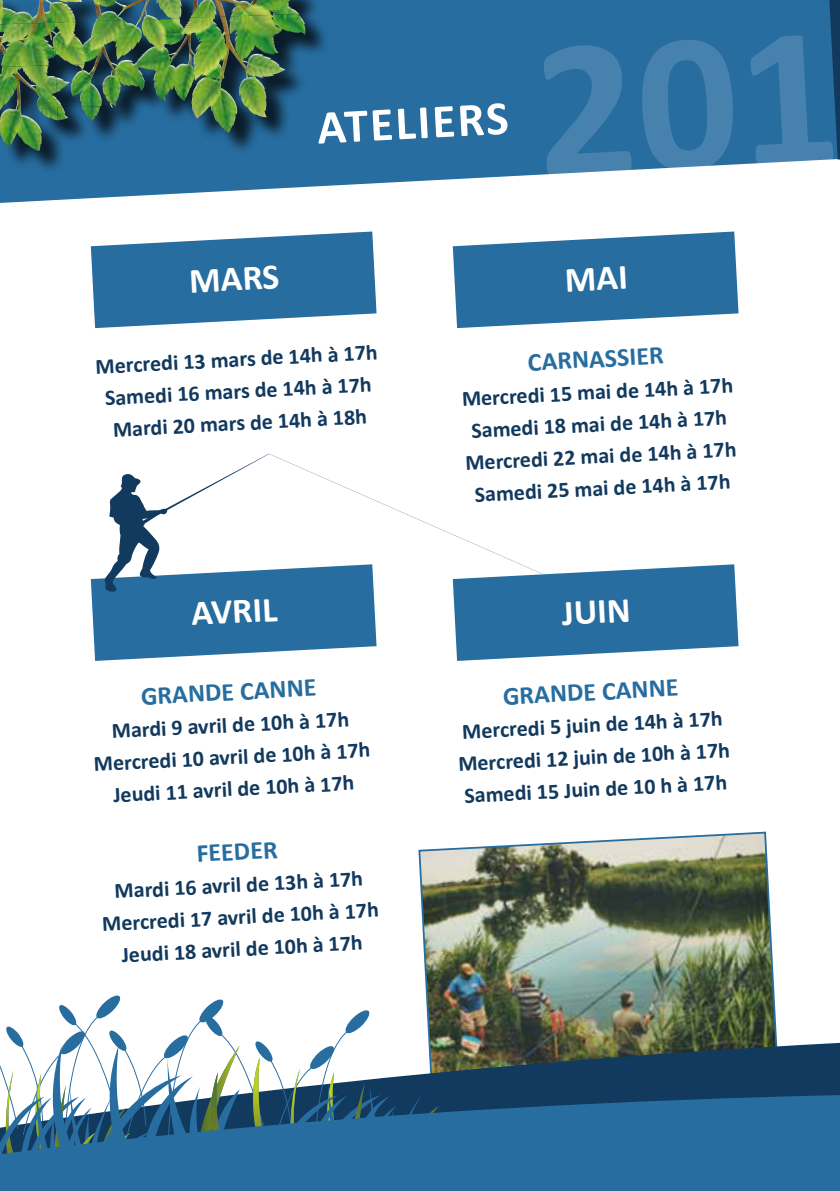
<style>
.page{position:relative;width:840px;height:1191px;background:#fff}
.page>*{position:absolute;margin:0;border:0;box-sizing:border-box;transform-origin:0 0}
.t1{font:700 48px "Calibri";color:#fff}
.t2{font:700 36px "Calibri";color:#fff}
.t3{font:700 26px "Calibri";color:#276da0}
.t4{font:700 22px/32px "Calibri";color:#12395e;text-align:center}
</style>
<div class="page">
<img style="left:418px;top:831px;width:356px;height:155px">
<svg style="left:0;top:0;width:828px;height:203px;fill:#276da0"></svg>
<svg style="left:828px;top:0;width:11px;height:160px"></svg>
<img style="left:425px;top:986px;width:352px;height:49px">
<svg style="left:6px;top:994px;width:470px;height:41px"></svg>
<svg style="left:0;top:1035px;width:839px;height:156px;fill:#276da0"></svg>
<svg style="left:91px;top:231px;width:285px;height:97px"></svg>
<svg style="left:91px;top:578px;width:285px;height:83px;background:#407eab"></svg>
<svg style="left:453px;top:564px;width:285px;height:97px;background:#4480ac"></svg>
<div style="left:0;top:0;width:329px;height:175px;background:#000;opacity:.75"></div>
<svg style="left:121px;top:0;width:28px;height:16px"></svg>
<img style="left:123px;top:0;width:20px;height:9px">
<img style="left:189px;top:15px;width:83px;height:37px">
<img style="left:137px;top:18px;width:44px;height:44px">
<img style="left:0;top:0;width:56px;height:24px">
<img style="left:197px;top:0;width:102px;height:17px">
<svg style="left:103px;top:454px;width:439px;height:139px"></svg>
<svg style="left:486px;top:103px;width:21px;height:32px"></svg>
<div style="left:540px;top:34px;width:293px;height:142px;background:#276da0"></div>
<svg style="left:452px;top:231px;width:286px;height:97px"></svg>
<h1 class="t1" style="left:315px;top:97px;width:31px;rotate:-3deg">ATELIER</h1>
<h2 class="t2" style="left:188px;top:258px;width:33px;rotate:-3deg">MARS</h2>
<p class="t4" style="left:95px;top:350px;width:286px;rotate:-3deg">Mercredi 13 mars de 14h à 17h<br>Samedi 16 mars de 14h à 17h<br>Mardi 20 mars de 14h à 18h</p>
<h2 class="t2" style="left:190px;top:590px;width:63px;rotate:-3deg">AVRIL</h2>
<p class="t3" style="left:140px;top:679px;width:177px;rotate:-3deg">GRA NDE CA NNE</p>
<p class="t4" style="left:91px;top:716px;width:280px;rotate:-3deg">Mardi 9 avrilde 10h à 17h<br>Mercredi 10 avrilde 10h à 17h<br>Jeudi 11 avrilde 10h à 17h</p>
<p class="t3" style="left:195px;top:837px;width:70px;rotate:-3deg">FEE DER</p>
<p class="t4" style="left:100px;top:876px;width:280px;rotate:-3deg">Mardi 16 avrilde 13h à 17h<br>Mercredi 17 avrilde 10h à 17h<br>Jeudi 18 avrilde 10h à 17h</p>
<p class="t3" style="left:526px;top:345px;width:79px;rotate:-3deg">CAR NASSIER</p>
<p class="t4" style="left:461px;top:383px;width:275px;rotate:-3deg">Mercredi 15 mai de 14h à 17h<br>Samedi 18 mai de 14h à 17h<br>Mercredi 22 mai de 14h à 17h<br>Samedi 25 mai de 14h à 17h</p>
<h2 class="t2" style="left:560px;top:590px;width:70px;rotate:-3deg">JUIN</h2>
<p class="t3" style="left:502px;top:679px;width:177px;rotate:-3deg">GRA NDE CA NNE</p>
<p class="t4" style="left:455px;top:716px;width:275px;text-align:left;rotate:-3deg">Mercredi 5 juin de 14h à 17h<br>Mercredi 12 juin de 10h à 17h<br>Samedi 15 Juin de 10 h à 17h</p>
</div>
